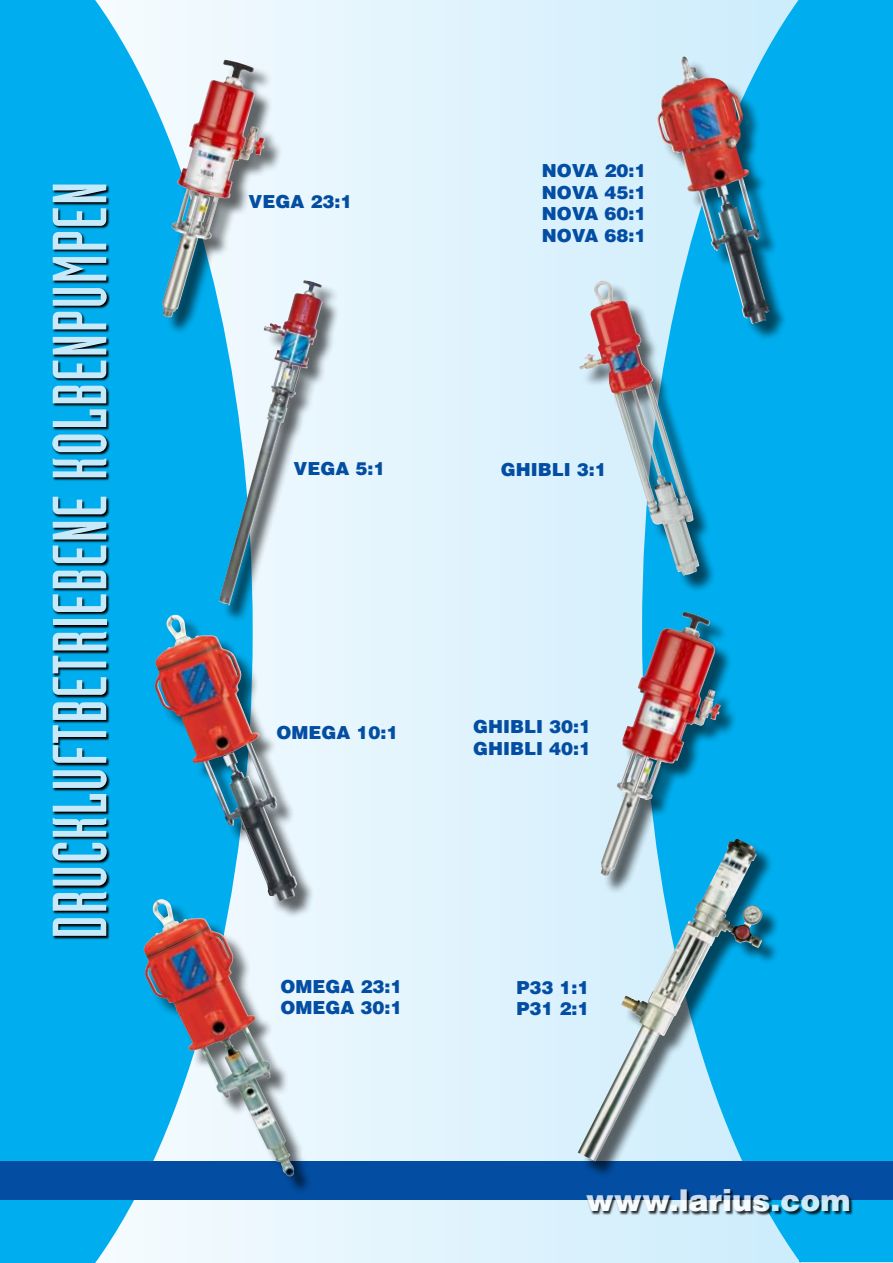
<style>
.page{position:relative;width:893px;height:1263px;background:#e1f4fd}
.page>*{position:absolute;margin:0;border:0;box-sizing:border-box;transform-origin:0 0}
.t1{font:75px "Industria Solid A";letter-spacing:.02em;color:#c7eafb;scale:1.06 1}
.t2{font:900 30px "Helvetica";color:#fff}
.t3{font:900 18px/21.6px "Helvetica";color:#034ea2}
</style>
<div class="page">
<div style="left:800px;top:0;width:93px;height:1261px;background:#00aeef"></div>
<svg style="left:642px;top:0;width:159px;height:1263px;fill:#00aeef"></svg>
<div style="left:0;top:0;width:95px;height:1263px;background:#00aeef"></div>
<svg style="left:94px;top:0;width:159px;height:1263px;fill:#00aeef"></svg>
<div style="left:0;top:1161px;width:893px;height:39px;background:#034ea2"></div>
<svg style="left:587px;top:1189px;width:266px;height:27px"></svg>
<div style="left:164px;top:62px;width:119px;height:273px;background:#000;opacity:.6"></div>
<img style="left:162px;top:61px;width:103px;height:257px">
<div style="left:579px;top:841px;width:200px;height:338px;background:#000;opacity:.6"></div>
<img style="left:578px;top:839px;width:186px;height:322px">
<div style="left:157px;top:617px;width:157px;height:302px;background:#000;opacity:.6"></div>
<img style="left:155px;top:616px;width:142px;height:285px">
<div style="left:146px;top:901px;width:166px;height:293px;background:#000;opacity:.6"></div>
<img style="left:143px;top:900px;width:153px;height:277px">
<div style="left:659px;top:59px;width:128px;height:283px;background:#000;opacity:.6"></div>
<img style="left:657px;top:57px;width:113px;height:267px">
<div style="left:581px;top:283px;width:135px;height:310px;background:#000;opacity:.6"></div>
<img style="left:579px;top:281px;width:120px;height:295px">
<div style="left:603px;top:613px;width:135px;height:281px;background:#000;opacity:.6"></div>
<img style="left:600px;top:612px;width:119px;height:265px">
<div style="left:221px;top:282px;width:119px;height:341px;background:#000;opacity:.6"></div>
<img style="left:219px;top:280px;width:104px;height:325px">
<svg style="left:52px;top:185px;width:58px;height:754px"></svg>
<h1 class="t1" style="left:39px;top:939px;width:716px;rotate:-90deg">DRUCKLUFTBETRIEBENE KOLBENPUMPEN</h1>
<p class="t3" style="left:248px;top:190px;width:106px">VEGA 23:1</p>
<p class="t3" style="left:293px;top:457px;width:93px">VEGA 5:1</p>
<p class="t3" style="left:542px;top:159px;width:106px;text-align:justify">NOVA 20:1<br>NOVA 45:1<br>NOVA 60:1<br>NOVA 68:1</p>
<p class="t3" style="left:501px;top:458px;width:108px">GHIBLI 3:1</p>
<p class="t3" style="left:276px;top:721px;width:123px">OMEGA 10:1</p>
<p class="t3" style="left:473px;top:715px;width:120px">GHIBLI 30:1<br>GHIBLI 40:1</p>
<p class="t3" style="left:281px;top:975px;width:123px">OMEGA 23:1<br>OMEGA 30:1</p>
<p class="t3" style="left:517px;top:976px;width:75px">P33 1:1<br>P31 2:1</p>
<h2 class="t2" style="left:585px;top:1181px;width:266px">www.larius.com</h2>
</div>
